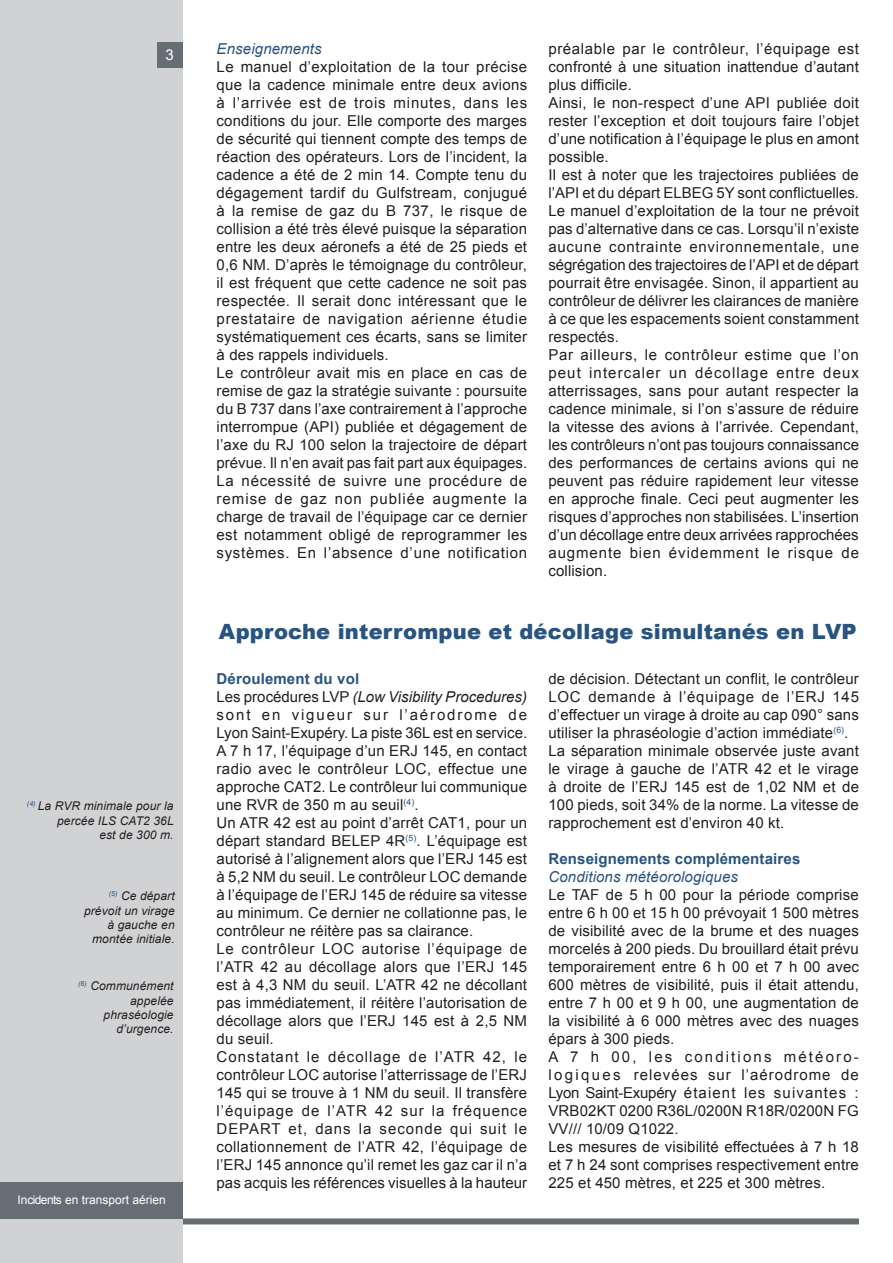
<style>
.page{position:relative;width:893px;height:1263px;background:#fff}
.page>*{position:absolute;margin:0;border:0;box-sizing:border-box;transform-origin:0 0}
.t1{font:900 21px "Arial";letter-spacing:.01em;color:#28547f}
.t2{font:15px/18px "Arial";letter-spacing:.01em;color:#231f20}
.t3{font:italic 15px "Arial";letter-spacing:.01em;color:#28547f}
.t4{font:700 15px "Arial";letter-spacing:.01em;color:#28547f}
.t5{font:15px "Arial";color:#fff}
.t6{font:italic 12px/14.4px "Arial";letter-spacing:.01em;color:#231f20;text-align:right}
.t7{font:12px "Arial";color:#fff}
.s1{font-weight:700;color:#28547f}
.s2{font-style:italic}
</style>
<div class="page">
<div style="left:0;top:1218px;width:859px;height:6px;background:#676e72"></div>
<div style="left:0;top:0;width:183px;height:1263px;background:#d1d2d4"></div>
<div style="left:0;top:1182px;width:183px;height:36px;background:#676e72"></div>
<div style="left:157px;top:43px;width:26px;height:25px;background:#676e72"></div>
<p class="t5" style="left:166px;top:45px;width:10px">3</p>
<p class="t3" style="left:217px;top:39px;width:107px">Enseignements</p>
<p class="t2" style="left:217px;top:58px;width:312px">Le manuel d’exploitation de la tour précise que la cadence minimale entre deux avions à l’arrivée est de trois minutes, dans les conditions du jour. Elle comporte des marges de sécurité qui tiennent compte des temps de réaction des opérateurs. Lors de l’incident, la cadence a été de 2 min 14. Compte tenu du dégagement tardif du Gulfstream, conjugué à la remise de gaz du B 737, le risque de collision a été très élevé puisque la séparation entre les deux aéronefs a été de 25 pieds et 0,6 NM. D’après le témoignage du contrôleur, il est fréquent que cette cadence ne soit pas respectée. Il serait donc intéressant que le prestataire de navigation aérienne étudie systématiquement ces écarts, sans se limiter à des rappels individuels.<br>Le contrôleur avait mis en place en cas de remise de gaz la stratégie suivante : poursuite du B 737 dans l’axe contrairement à l’approche interrompue (API) publiée et dégagement de l’axe du RJ 100 selon la trajectoire de départ prévue. Il n’en avait pas fait part aux équipages.<br>La nécessité de suivre une procédure de remise de gaz non publiée augmente la charge de travail de l’équipage car ce dernier est notamment obligé de reprogrammer les systèmes. En l’absence d’une notification</p>
<p class="t2" style="left:548px;top:40px;width:312px">préalable par le contrôleur, l’équipage est confronté à une situation inattendue d’autant plus difficile.<br>Ainsi, le non-respect d’une API publiée doit rester l’exception et doit toujours faire l’objet d’une notification à l’équipage le plus en amont possible.<br>Il est à noter que les trajectoires publiées de l’API et du départ ELBEG 5Y sont conflictuelles.<br>Le manuel d’exploitation de la tour ne prévoit pas d’alternative dans ce cas. Lorsqu’il n’existe aucune contrainte environnementale, une ségrégation des trajectoires de l’API et de départ pourrait être envisagée. Sinon, il appartient au contrôleur de délivrer les clairances de manière à ce que les espacements soient constamment respectés.<br>Par ailleurs, le contrôleur estime que l’on peut intercaler un décollage entre deux atterrissages, sans pour autant respecter la cadence minimale, si l’on s’assure de réduire la vitesse des avions à l’arrivée. Cependant, les contrôleurs n’ont pas toujours connaissance des performances de certains avions qui ne peuvent pas réduire rapidement leur vitesse en approche finale. Ceci peut augmenter les risques d’approches non stabilisées. L’insertion d’un décollage entre deux arrivées rapprochées augmente bien évidemment le risque de collision.</p>
<p class="t6" style="left:27px;top:799px;width:148px"><sup>(4)</sup> La RVR minimale pour la percée ILS CAT2 36L<br>est de 300 m.</p>
<p class="t6" style="left:84px;top:889px;width:92px"><sup>(5)</sup> Ce départ prévoit un virage à gauche en montée initiale.</p>
<p class="t6" style="left:78px;top:979px;width:97px"><sup>(6)</sup> Communément appelée phraséologie d’urgence.</p>
<p class="t7" style="left:17px;top:1192px;width:150px">i ncidents en transport aérien</p>
<h1 class="t1" style="left:219px;top:616px;width:639px">Approche interrompue et décollage simultanés en LVP</h1>
<p class="t2" style="left:217px;top:670px;width:312px"><span class="s1">Déroulement du vol<br></span>Les procédures LVP <span class="s2">(Low Visibility Procedures) </span>sont en vigueur sur l’aérodrome de Lyon Saint-Exupéry. La piste 36L est en service.<br>A 7 h 17, l’équipage d’un ERJ 145, en contact radio avec le contrôleur LOC, effectue une approche CAT2. Le contrôleur lui communique une RVR de 350 m au seuil<sup>(4)</sup>.<br>Un ATR 42 est au point d’arrêt CAT1, pour un départ standard BELEP 4R<sup>(5)</sup>. L’équipage est autorisé à l’alignement alors que l’ERJ 145 est à 5,2 NM du seuil. Le contrôleur LOC demande à l’équipage de l’ERJ 145 de réduire sa vitesse au minimum. Ce dernier ne collationne pas, le contrôleur ne réitère pas sa clairance.<br>Le contrôleur LOC autorise l’équipage de l’ATR 42 au décollage alors que l’ERJ 145 est à 4,3 NM du seuil. L’ATR 42 ne décollant pas immédiatement, il réitère l’autorisation de décollage alors que l’ERJ 145 est à 2,5 NM du seuil.<br>Constatant le décollage de l’ATR 42, le contrôleur LOC autorise l’atterrissage de l’ERJ 145 qui se trouve à 1 NM du seuil. Il transfère l’équipage de l’ATR 42 sur la fréquence DEPART et, dans la seconde qui suit le collationnement de l’ATR 42, l’équipage de l’ERJ 145 annonce qu’il remet les gaz car il n’a pas acquis les références visuelles à la hauteur</p>
<p class="t2" style="left:548px;top:670px;width:312px">de décision. Détectant un conflit, le contrôleur LOC demande à l’équipage de l’ERJ 145 d’effectuer un virage à droite au cap 090° sans utiliser la phraséologie d’action immédiate<sup>(6)</sup>.<br>La séparation minimale observée juste avant le virage à gauche de l’ATR 42 et le virage à droite de l’ERJ 145 est de 1,02 NM et de 100 pieds, soit 34% de la norme. La vitesse de rapprochement est d’environ 40 kt.</p>
<p class="t4" style="left:548px;top:849px;width:253px">Renseignements complémentaires</p>
<p class="t3" style="left:548px;top:867px;width:191px">Conditions météorologiques</p>
<p class="t2" style="left:548px;top:886px;width:312px">Le TAF de 5 h 00 pour la période comprise entre 6 h 00 et 15 h 00 prévoyait 1 500 mètres de visibilité avec de la brume et des nuages morcelés à 200 pieds. Du brouillard était prévu temporairement entre 6 h 00 et 7 h 00 avec 600 mètres de visibilité, puis il était attendu, entre 7 h 00 et 9 h 00, une augmentation de la visibilité à 6 000 mètres avec des nuages épars à 300 pieds.<br>A 7 h 00, les conditions météoro&shy;logiques relevées sur l’aérodrome de Lyon Saint-Exupéry étaient les suivantes :<br>VRB02KT 0200 R36L/0200N R18R/0200N FG VV/// 10/09 Q1022.<br>Les mesures de visibilité effectuées à 7 h 18 et 7 h 24 sont comprises respectivement entre 225 et 450 mètres, et 225 et 300 mètres.</p>
</div>
